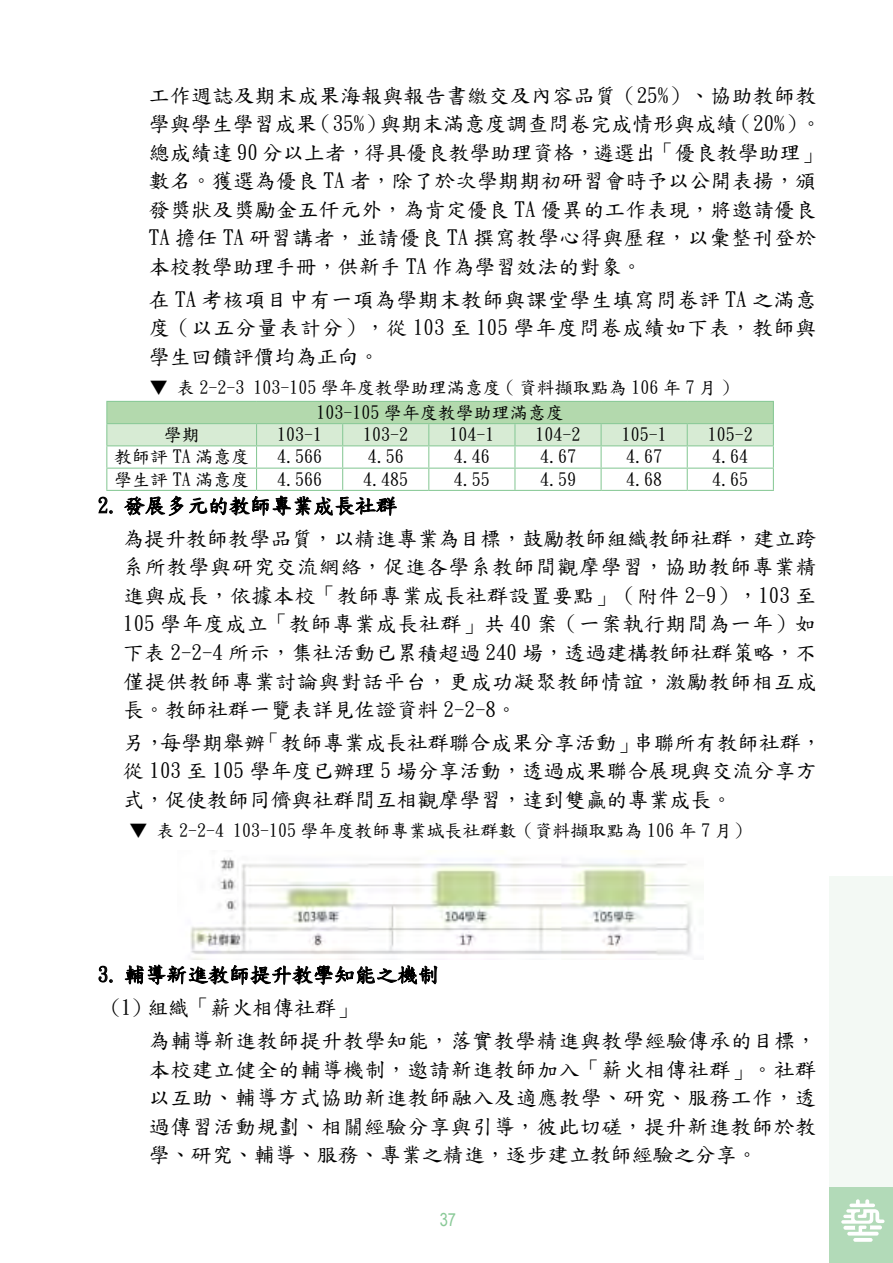
<style>
.page{position:relative;width:893px;height:1263px;background:#fff}
.page>*{position:absolute;margin:0;border:0;box-sizing:border-box;transform-origin:0 0}
.t1{font:21px/28.5px "DF Kai Shu SB Estd BF";color:#000}
.t2{font:18px/24.9px "DF Kai Shu SB Estd BF";color:#000;text-align:center}
.t3{font:18px "Arial Narrow";color:#89c997}
</style>
<div class="page">
<div style="left:830px;top:876px;width:63px;height:387px;background:#f3f9f4"></div>
<div style="left:830px;top:1187px;width:63px;height:76px;background:#b2dab8"></div>
<svg style="left:841px;top:1199px;width:43px;height:43px"></svg>
<hr style="left:106px;top:401px;width:151px;height:1px;background:#89c997">
<hr style="left:257px;top:401px;width:86px;height:1px;background:#89c997">
<hr style="left:343px;top:401px;width:86px;height:1px;background:#89c997">
<hr style="left:429px;top:401px;width:86px;height:1px;background:#89c997">
<hr style="left:515px;top:401px;width:86px;height:1px;background:#89c997">
<hr style="left:601px;top:401px;width:86px;height:1px;background:#89c997">
<hr style="left:687px;top:401px;width:87px;height:1px;background:#89c997">
<svg style="left:98px;top:402px;width:676px;height:114px"></svg>
<img style="left:218px;top:857px;width:476px;height:98px">
<svg style="left:99px;top:966px;width:14px;height:17px"></svg>
<svg style="left:125px;top:885px;width:312px;height:100px"></svg>
<p class="t1" style="left:149px;top:81px;width:674px">工作週誌及期末成果海報與報告書繳交及內容品質（25%）、協助教師教學與學生學習成果（35%）與期末滿意度調查問卷完成情形與成績（20%）。總成績達 90 分以上者，得具優良教學助理資格，遴選出「優良教學助理」數名。獲選為優良 TA 者，除了於次學期期初研習會時予以公開表揚，頒發獎狀及獎勵金五仟元外，為肯定優良 TA 優異的工作表現，將邀請優良TA 擔任 TA 研習講者，並請優良 TA 撰寫教學心得與歷程，以彙整刊登於本校教學助理手冊，供新手 TA 作為學習效法的對象。</p>
<p class="t1" style="left:149px;top:285px;width:669px;text-align:justify">在 TA 考核項目中有一項為學期末教師與課堂學生填寫問卷評TA 之滿意度（以五分量表計分），從 103 至 105 學年度問卷成績如下表，教師與學生回饋評價均為正向。</p>
<p class="t2" style="left:150px;top:375px;width:582px">▼ 表 2-2-3 103-105 學年度教學助理滿意度 ( 資料擷取點為 106 年 7 月 )<br>103-105 學年度教學助理滿意度</p>
<p class="t2" style="left:164px;top:422px;width:37px">學期</p>
<p class="t2" style="left:277px;top:422px;width:46px">103-1</p>
<p class="t2" style="left:363px;top:422px;width:46px">103-2</p>
<p class="t2" style="left:449px;top:422px;width:46px">104-1</p>
<p class="t2" style="left:535px;top:422px;width:46px">104-2</p>
<p class="t2" style="left:622px;top:422px;width:46px">105-1</p>
<p class="t2" style="left:708px;top:422px;width:46px">105-2</p>
<p class="t2" style="left:114px;top:444px;width:136px">教師評TA 滿意度</p>
<p class="t2" style="left:277px;top:444px;width:46px">4.566</p>
<p class="t2" style="left:368px;top:444px;width:37px">4.56</p>
<p class="t2" style="left:454px;top:444px;width:37px">4.46</p>
<p class="t2" style="left:540px;top:444px;width:37px">4.67</p>
<p class="t2" style="left:626px;top:444px;width:37px">4.67</p>
<p class="t2" style="left:712px;top:444px;width:37px">4.64</p>
<p class="t2" style="left:114px;top:467px;width:136px">學生評TA 滿意度</p>
<p class="t2" style="left:277px;top:467px;width:46px">4.566</p>
<p class="t2" style="left:363px;top:467px;width:47px">4.485</p>
<p class="t2" style="left:454px;top:467px;width:37px">4.55</p>
<p class="t2" style="left:540px;top:467px;width:37px">4.59</p>
<p class="t2" style="left:626px;top:467px;width:37px">4.68</p>
<p class="t2" style="left:712px;top:467px;width:37px">4.65</p>
<p class="t1" style="left:123px;top:489px;width:706px;line-height:33px;text-indent:-26px">2. 發展多元的教師專業成長社群<br>為提升教師教學品質，以精進專業為目標，鼓勵教師組織教師社群，建立跨</p>
<p class="t1" style="left:123px;top:553px;width:695px;text-align:justify">系所教學與研究交流網絡，促進各學系教師間觀摩學習，協助教師專業精進與成長，依據本校「教師專業成長社群設置要點」（附件 2-9），103 至105 學年度成立「教師專業成長社群」共 40 案（一案執行期間為一年）如下表 2-2-4 所示，集社活動已累積超過 240 場，透過建構教師社群策略，不僅提供教師專業討論與對話平台，更成功凝聚教師情誼，激勵教師相互成長。教師社群一覽表詳見佐證資料 2-2-8。</p>
<p class="t1" style="left:123px;top:728px;width:700px">另，每學期舉辦「教師專業成長社群聯合成果分享活動」串聯所有教師社群，從 103 至 105 學年度已辦理 5 場分享活動，透過成果聯合展現與交流分享方式，促使教師同儕與社群間互相觀摩學習，達到雙贏的專業成長。</p>
<p class="t2" style="left:130px;top:818px;width:622px">▼ 表 2-2-4 103-105 學年度教師專業城長社群數（資料擷取點為 106 年 7 月）</p>
<p class="t1" style="left:111px;top:958px;width:330px;line-height:33px;text-indent:-13px">3. 輔導新進教師提升教學知能之機制(1) 組織「薪火相傳社群」</p>
<p class="t1" style="left:149px;top:1026px;width:669px;text-align:justify">為輔導新進教師提升教學知能，落實教學精進與教學經驗傳承的目標，本校建立健全的輔導機制，邀請新進教師加入「薪火相傳社群」。社群以互助、輔導方式協助新進教師融入及適應教學、研究、服務工作，透過傳習活動規劃、相關經驗分享與引導，彼此切磋，提升新進教師於教學、研究、輔導、服務、專業之精進，逐步建立教師經驗之分享。</p>
<p class="t3" style="left:440px;top:1207px;width:18px">37</p>
</div>
